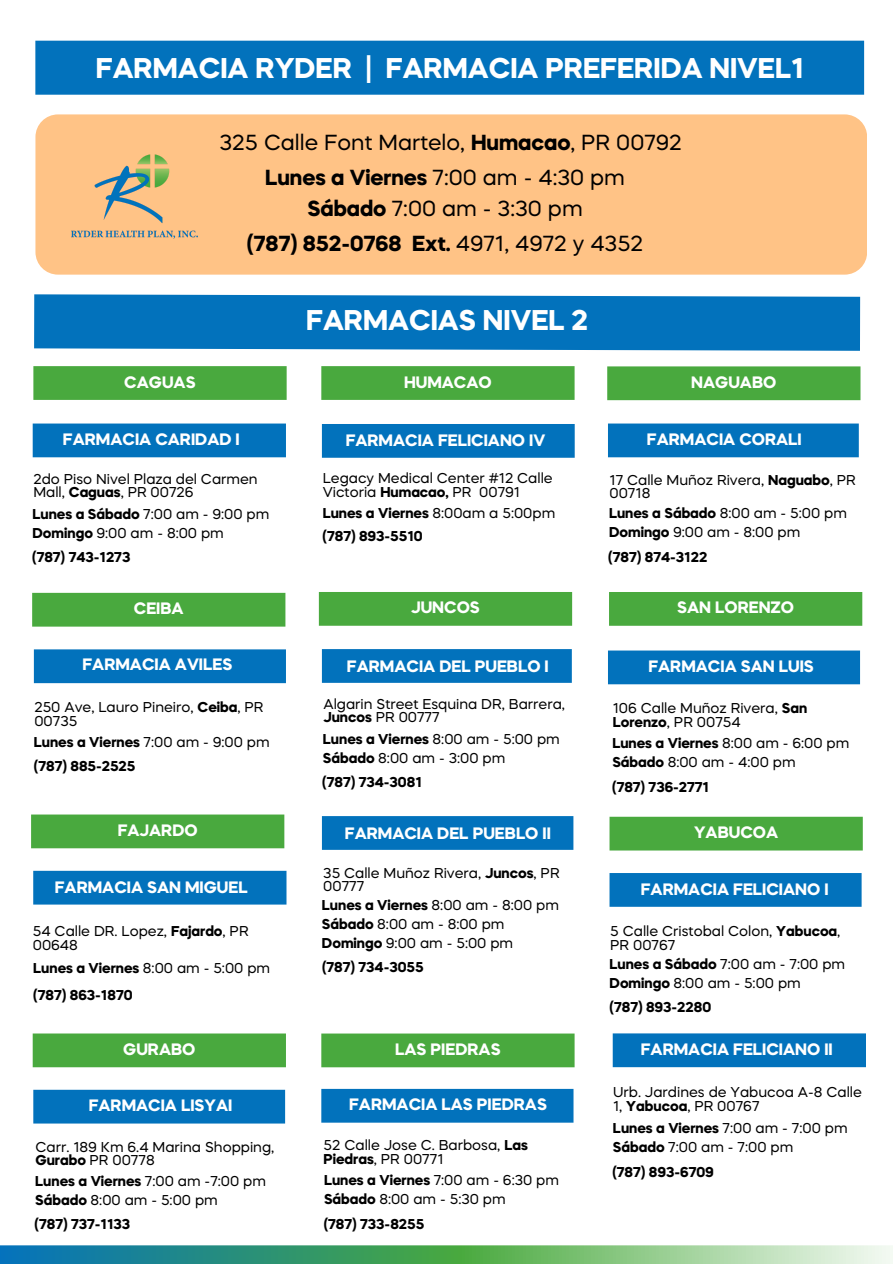
<style>
.page{position:relative;width:893px;height:1264px;background:#fff}
.page>*{position:absolute;margin:0;border:0;box-sizing:border-box;transform-origin:0 0}
.t1{font:700 28.5px "Mazzard H";color:#fff}
.t2{font:21.75px/30.3px "Mazzard H";color:#000;text-align:center}
.t3{font:700 21.75px "Mazzard H";color:#000}
.t4{font:700 16.5px "Mazzard H";color:#fff}
.t5{font:14.25px/13.5px "Mazzard H";color:#000}
.t6{font:700 14.25px "Mazzard H";color:#000}
.s1{font-weight:700}
.s2{font-weight:400}
</style>
<div class="page">
<svg style="left:0;top:1245px;width:892px;height:18px;background:#63af8c"></svg>
<div style="left:35px;top:41px;width:829px;height:54px;background:#0272bc"></div>
<div style="left:33px;top:423px;width:253px;height:34px;background:#0272bc"></div>
<div style="left:608px;top:423px;width:250px;height:34px;background:#0272bc"></div>
<div style="left:322px;top:649px;width:249px;height:34px;background:#0272bc"></div>
<div style="left:322px;top:816px;width:251px;height:33px;background:#0272bc"></div>
<div style="left:321px;top:1088px;width:252px;height:34px;background:#0272bc"></div>
<div style="left:33px;top:1089px;width:252px;height:34px;background:#0272bc"></div>
<div style="left:35px;top:114px;width:832px;height:161px;background:#ffc386;border-radius:22px"></div>
<div style="left:34px;top:649px;width:252px;height:34px;background:#0272bc"></div>
<div style="left:612px;top:1033px;width:253px;height:34px;background:#0272bc"></div>
<div style="left:33px;top:870px;width:253px;height:34px;background:#0272bc"></div>
<div style="left:608px;top:650px;width:252px;height:34px;background:#0272bc"></div>
<div style="left:609px;top:873px;width:252px;height:33px;background:#0272bc"></div>
<div style="left:322px;top:424px;width:252px;height:34px;background:#0272bc"></div>
<div style="left:33px;top:366px;width:253px;height:34px;background:#49a93e"></div>
<div style="left:32px;top:593px;width:253px;height:33px;background:#49a93e"></div>
<div style="left:33px;top:1033px;width:253px;height:34px;background:#49a93e"></div>
<div style="left:31px;top:814px;width:253px;height:34px;background:#49a93e"></div>
<div style="left:321px;top:366px;width:253px;height:34px;background:#49a93e"></div>
<div style="left:319px;top:592px;width:253px;height:33px;background:#49a93e"></div>
<div style="left:321px;top:1033px;width:253px;height:34px;background:#49a93e"></div>
<div style="left:607px;top:366px;width:253px;height:34px;background:#49a93e"></div>
<div style="left:609px;top:592px;width:253px;height:33px;background:#49a93e"></div>
<div style="left:609px;top:816px;width:253px;height:34px;background:#49a93e"></div>
<img style="left:71px;top:154px;width:127px;height:85px">
<svg style="left:33px;top:267px;width:829px;height:111px"></svg>
<h1 class="t1" style="left:96px;top:56px;width:709px">FARMACIA RYDER | FARMACIA PREFERIDA NIVEL1</h1>
<p class="t2" style="left:219px;top:129px;width:464px">325 Calle Font Martelo, <span class="s1">Humacao</span>, PR 00792</p>
<h2 class="t2" style="left:265px;top:164px;width:361px"><span class="s1">Lunes a Viernes</span> 7:00 am - 4:30 pm<br><span class="s1">Sábado</span> 7:00 am - 3:30 pm</h2>
<h2 class="t3" style="left:247px;top:234px;width:398px">(787) 852-0768 Ext. <span class="s2">4971, 4972 y 4352</span></h2>
<h4 class="t1" style="left:306px;top:308px;width:283px">FARMACIAS NIVEL 2</h4>
<p class="t4" style="left:124px;top:375px;width:73px">CAGUAS</p>
<p class="t4" style="left:404px;top:375px;width:89px">HUMACAO</p>
<p class="t4" style="left:691px;top:375px;width:87px">NAGUABO</p>
<h3 class="t4" style="left:63px;top:433px;width:178px">FARMACIA CARIDAD I</h3>
<h3 class="t5" style="left:33px;top:473px;width:226px">2do Piso Nivel Plaza del Carmen<br>Mall, <span class="s1">Caguas</span>, PR 00726</h3>
<p class="t5" style="left:33px;top:508px;width:238px"><span class="s1">Lunes a Sábado</span> 7:00 am - 9:00 pm</p>
<p class="t5" style="left:33px;top:527px;width:193px"><span class="s1">Domingo</span> 9:00 am - 8:00 pm</p>
<h4 class="t4" style="left:345px;top:433px;width:201px">FARMACIA FELICIANO IV</h4>
<h3 class="t5" style="left:322px;top:473px;width:231px">Legacy Medical Center #12 Calle<br>Victoria <span class="s1">Humacao,</span> PR 00791</h3>
<h3 class="t6" style="left:322px;top:530px;width:102px">(787) 893-5510</h3>
<p class="t6" style="left:322px;top:507px;width:234px">Lunes a Viernes <span class="s2">8:00am a 5:00pm</span></p>
<h4 class="t4" style="left:647px;top:433px;width:156px">FARMACIA CORALI</h4>
<h3 class="t5" style="left:609px;top:474px;width:248px">17 Calle Muñoz Rivera, <span class="s1">Naguabo</span>, PR<br>00718</h3>
<p class="t5" style="left:609px;top:508px;width:239px"><span class="s1">Lunes a Sábado</span> 8:00 am - 5:00 pm</p>
<h4 class="t5" style="left:609px;top:527px;width:193px"><span class="s1">Domingo</span> 9:00 am - 8:00 pm</h4>
<p class="t6" style="left:32px;top:551px;width:100px">(787) 743-1273</p>
<p class="t6" style="left:608px;top:551px;width:100px">(787) 874-3122</p>
<p class="t4" style="left:134px;top:601px;width:51px">CEIBA</p>
<p class="t4" style="left:411px;top:601px;width:70px">JUNCOS</p>
<p class="t4" style="left:677px;top:601px;width:118px">SAN LORENZO</p>
<h2 class="t4" style="left:82px;top:658px;width:151px">FARMACIA AVILES</h2>
<h1 class="t5" style="left:34px;top:701px;width:231px">250 Ave, Lauro Pineiro, <span class="s1">Ceiba</span>, PR<br>00735</h1>
<h3 class="t6" style="left:34px;top:760px;width:103px">(787) 885-2525</h3>
<h3 class="t6" style="left:34px;top:736px;width:237px">Lunes a Viernes <span class="s2">7:00 am - 9:00 pm</span></h3>
<h3 class="t4" style="left:347px;top:659px;width:203px">FARMACIA DEL PUEBLO I</h3>
<p class="t5" style="left:323px;top:698px;width:243px">Algarin Street Esquina DR, Barrera,<br><span class="s1">Juncos</span> PR 00777</p>
<p class="t4" style="left:648px;top:660px;width:167px">FARMACIA SAN LUIS</p>
<h4 class="t5" style="left:612px;top:703px;width:196px">106 Calle Muñoz Rivera, <span class="s1">San<br>Lorenzo</span>, PR 00754</h4>
<p class="t6" style="left:323px;top:733px;width:238px">Lunes a Viernes <span class="s2">8:00 am - 5:00 pm</span></p>
<h4 class="t5" style="left:323px;top:752px;width:184px"><span class="s1">Sábado</span> 8:00 am - 3:00 pm</h4>
<p class="t6" style="left:612px;top:737px;width:238px">Lunes a Viernes <span class="s2">8:00 am - 6:00 pm</span></p>
<p class="t5" style="left:612px;top:757px;width:185px"><span class="s1">Sábado</span> 8:00 am - 4:00 pm</p>
<p class="t6" style="left:322px;top:776px;width:101px">(787) 734-3081</p>
<p class="t6" style="left:612px;top:781px;width:98px">(787) 736-2771</p>
<p class="t4" style="left:118px;top:823px;width:81px">FAJARDO</p>
<p class="t4" style="left:55px;top:880px;width:194px">FARMACIA SAN MIGUEL</p>
<p class="t5" style="left:33px;top:925px;width:217px">54 Calle DR. Lopez, <span class="s1">Fajardo</span>, PR<br>00648</p>
<h4 class="t6" style="left:33px;top:988px;width:101px">(787) 863-1870</h4>
<h3 class="t6" style="left:33px;top:962px;width:238px">Lunes a Viernes <span class="s2">8:00 am - 5:00 pm</span></h3>
<h3 class="t4" style="left:345px;top:826px;width:207px">FARMACIA DEL PUEBLO II</h3>
<h3 class="t5" style="left:323px;top:867px;width:238px">35 Calle Muñoz Rivera, <span class="s1">Juncos</span>, PR<br>00777</h3>
<h3 class="t6" style="left:322px;top:899px;width:238px">Lunes a Viernes <span class="s2">8:00 am - 8:00 pm</span></h3>
<p class="t5" style="left:322px;top:918px;width:184px"><span class="s1">Sábado</span> 8:00 am - 8:00 pm</p>
<p class="t5" style="left:322px;top:937px;width:193px"><span class="s1">Domingo</span> 9:00 am - 5:00 pm</p>
<h3 class="t6" style="left:322px;top:961px;width:103px">(787) 734-3055</h3>
<h4 class="t4" style="left:694px;top:825px;width:86px">YABUCOA</h4>
<h3 class="t4" style="left:640px;top:882px;width:189px">FARMACIA FELICIANO I</h3>
<h3 class="t5" style="left:610px;top:926px;width:232px">5 Calle Cristobal Colon, <span class="s1">Yabucoa</span>,<br>PR 00767</h3>
<p class="t5" style="left:609px;top:958px;width:237px"><span class="s1">Lunes a Sábado</span> 7:00 am - 7:00 pm</p>
<p class="t5" style="left:609px;top:978px;width:193px"><span class="s1">Domingo</span> 8:00 am - 5:00 pm</p>
<p class="t6" style="left:609px;top:1001px;width:103px">(787) 893-2280</p>
<h3 class="t4" style="left:123px;top:1042px;width:74px">GURABO</h3>
<p class="t4" style="left:395px;top:1042px;width:107px">LAS PIEDRAS</p>
<h4 class="t4" style="left:89px;top:1098px;width:145px">FARMACIA LISYAI</h4>
<h3 class="t5" style="left:35px;top:1141px;width:240px">Carr. 189 Km 6.4 Marina Shopping,<br><span class="s1">Gurabo</span> PR 00778</h3>
<h4 class="t4" style="left:349px;top:1097px;width:199px">FARMACIA LAS PIEDRAS</h4>
<h3 class="t5" style="left:323px;top:1139px;width:206px">52 Calle Jose C. Barbosa, <span class="s1">Las<br>Piedras</span>, PR 00771</h3>
<h3 class="t6" style="left:35px;top:1175px;width:232px">Lunes a Viernes <span class="s2">7:00 am -7:00 pm</span></h3>
<h3 class="t5" style="left:35px;top:1194px;width:184px"><span class="s1">Sábado</span> 8:00 am - 5:00 pm</h3>
<p class="t6" style="left:324px;top:1174px;width:236px">Lunes a Viernes <span class="s2">7:00 am - 6:30 pm</span></p>
<p class="t5" style="left:324px;top:1193px;width:183px"><span class="s1">Sábado</span> 8:00 am - 5:30 pm</p>
<h4 class="t4" style="left:640px;top:1042px;width:193px">FARMACIA FELICIANO II</h4>
<h3 class="t5" style="left:613px;top:1086px;width:250px">Urb. Jardines de Yabucoa A-8 Calle<br>1, <span class="s1">Yabucoa</span>, PR 00767</h3>
<p class="t6" style="left:613px;top:1122px;width:236px">Lunes a Viernes <span class="s2">7:00 am - 7:00 pm</span></p>
<p class="t5" style="left:613px;top:1141px;width:182px"><span class="s1">Sábado</span> 7:00 am - 7:00 pm</p>
<p class="t6" style="left:612px;top:1166px;width:103px">(787) 893-6709</p>
<h3 class="t6" style="left:35px;top:1218px;width:97px">(787) 737-1133</h3>
<p class="t6" style="left:323px;top:1218px;width:102px">(787) 733-8255</p>
</div>
